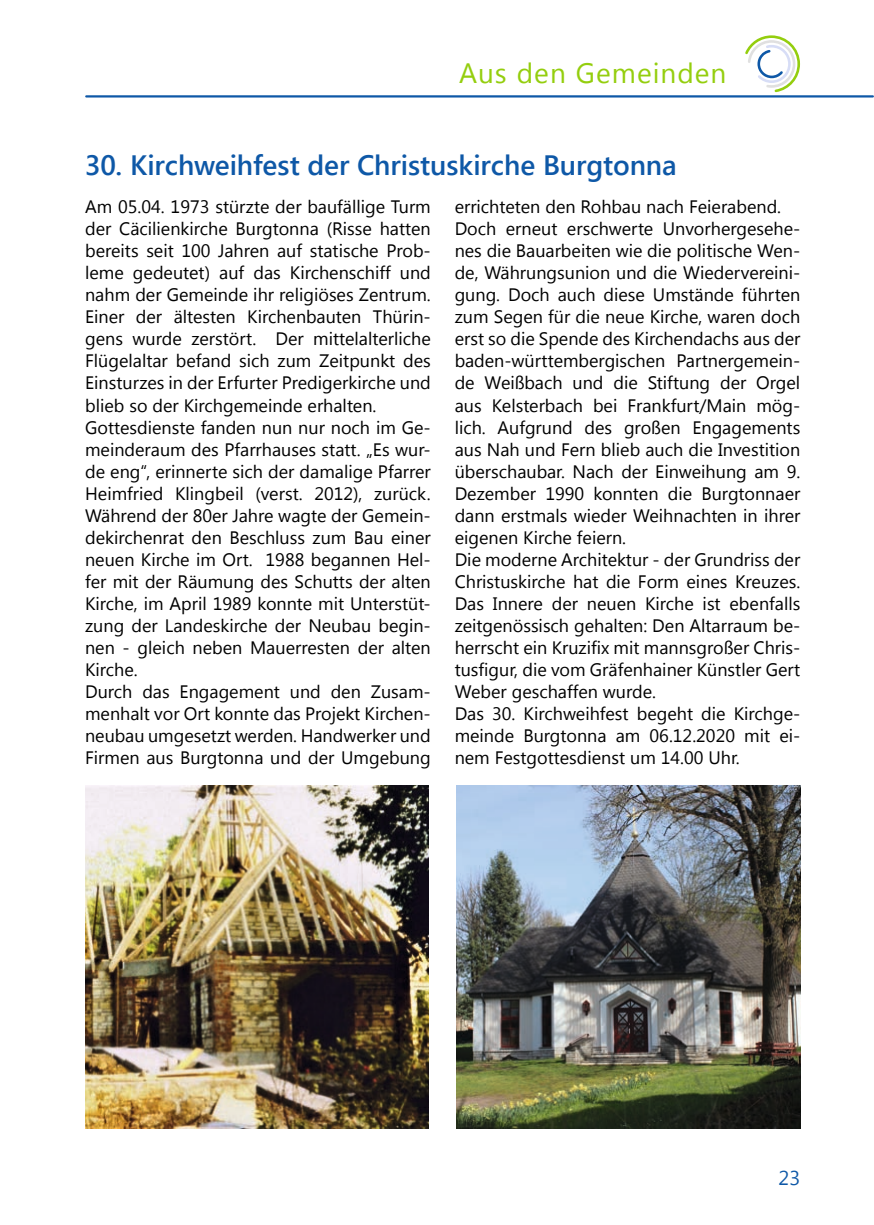
<style>
.page{position:relative;width:874px;height:1225px;background:#fff}
.page>*{position:absolute;margin:0;border:0;box-sizing:border-box;transform-origin:0 0}
.t1{font:600 28px "Segoe UI";color:#0e58a7}
.t2{font:28px "Segoe UI";letter-spacing:.035em;color:#94ce0e}
.t3{font:20px "Segoe UI";color:#0e58a7}
.t4{font:18px/22px "Segoe UI";color:#000}
</style>
<div class="page">
<img style="left:456px;top:785px;width:343px;height:343px">
<img style="left:85px;top:785px;width:343px;height:343px">
<hr style="left:86px;top:95px;width:786px;height:2px;background:#0e58a7">
<svg style="left:745px;top:35px;width:55px;height:58px"></svg>
<h1 class="t2" style="left:459px;top:54px;width:268px">Aus den Gemeinden</h1>
<h1 class="t1" style="left:85px;top:143px;width:593px">30. Kirchweihfest der Christuskirche Burgtonna</h1>
<p class="t4" style="left:85px;top:195px;width:347px">Am 05.04. 1973 stürzte der baufällige Turm der Cäcilienkirche Burgtonna (Risse hatten bereits seit 100 Jahren auf statische Prob&shy;leme gedeutet) auf das Kirchenschiff und nahm der Gemeinde ihr religiöses Zentrum.<br>Einer der ältesten Kirchenbauten Thürin&shy;gens wurde zerstört. Der mittelalterliche Flügelaltar befand sich zum Zeitpunkt des Einsturzes in der Erfurter Predigerkirche und blieb so der Kirchgemeinde erhalten.<br>Gottesdienste fanden nun nur noch im Ge&shy;meinderaum des Pfarrhauses statt. „Es wur&shy;de eng“, erinnerte sich der damalige Pfarrer Heimfried Klingbeil (verst. 2012), zurück.<br>Während der 80er Jahre wagte der Gemein&shy;dekirchenrat den Beschluss zum Bau einer neuen Kirche im Ort. 1988 begannen Hel&shy;fer mit der Räumung des Schutts der alten Kirche, im April 1989 konnte mit Unterstüt&shy;zung der Landeskirche der Neubau begin&shy;nen - gleich neben Mauerresten der alten Kirche.<br>Durch das Engagement und den Zusam&shy;menhalt vor Ort konnte das Projekt Kirchen&shy;neubau umgesetzt werden. Handwerker und Firmen aus Burgtonna und der Umgebung</p>
<p class="t4" style="left:454px;top:195px;width:347px">errichteten den Rohbau nach Feierabend.<br>Doch erneut erschwerte Unvorhergesehe&shy;nes die Bauarbeiten wie die politische Wen&shy;de, Währungsunion und die Wiedervereini&shy;gung. Doch auch diese Umstände führten zum Segen für die neue Kirche, waren doch erst so die Spende des Kirchendachs aus der baden-württembergischen Partnergemein&shy;de Weißbach und die Stiftung der Orgel aus Kelsterbach bei Frankfurt/Main mög&shy;lich. Aufgrund des großen Engagements aus Nah und Fern blieb auch die Investition überschaubar. Nach der Einweihung am 9.<br>Dezember 1990 konnten die Burgtonnaer dann erstmals wieder Weihnachten in ihrer eigenen Kirche feiern.<br>Die moderne Architektur - der Grundriss der Christuskirche hat die Form eines Kreuzes.<br>Das Innere der neuen Kirche ist ebenfalls zeitgenössisch gehalten: Den Altarraum be&shy;herrscht ein Kruzifix mit mannsgroßer Chris&shy;tusfigur, die vom Gräfenhainer Künstler Gert Weber geschaffen wurde.<br>Das 30. Kirchweihfest begeht die Kirchge&shy;meinde Burgtonna am 06.12.2020 mit ei&shy;nem Festgottesdienst um 14.00 Uhr.</p>
<p class="t3" style="left:778px;top:1164px;width:23px">23</p>
</div>
